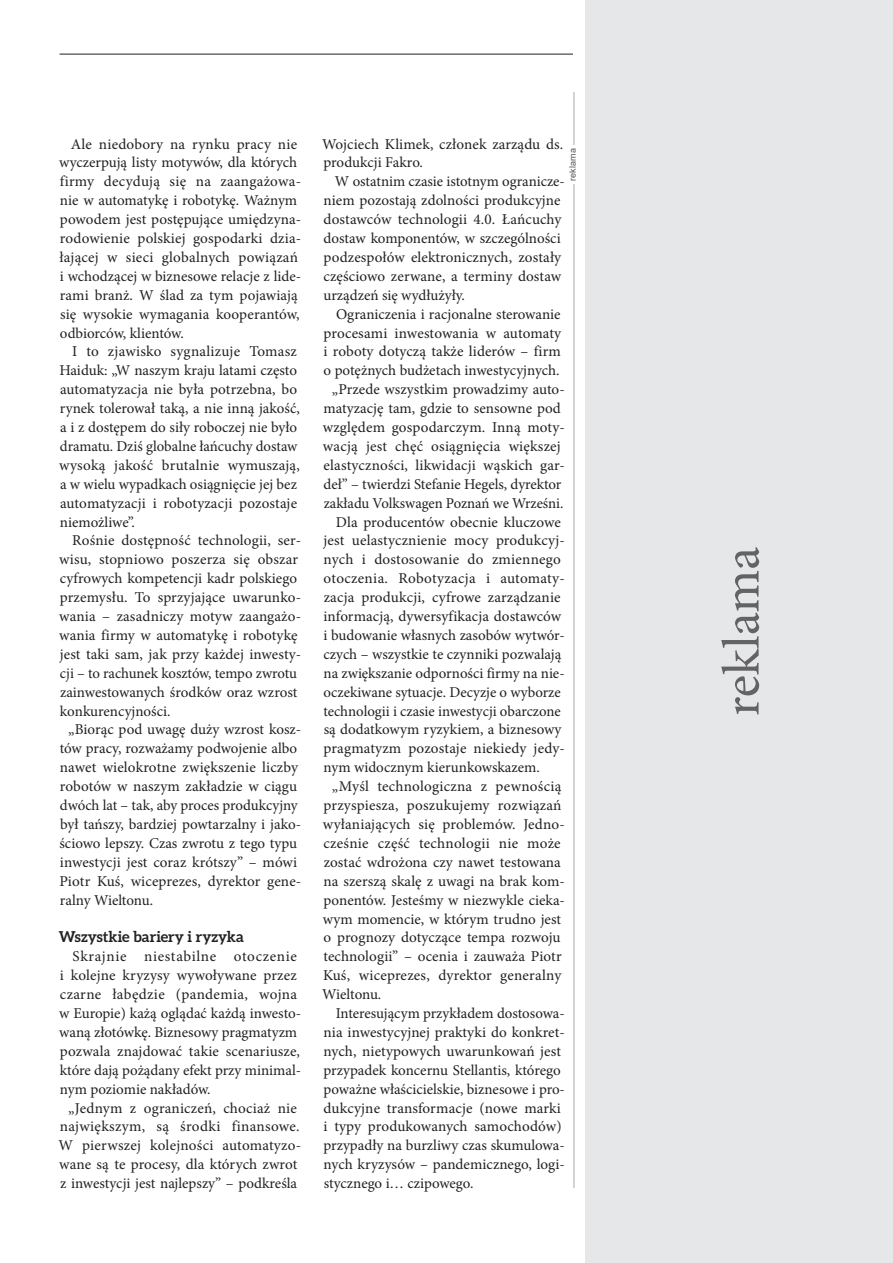
<style>
.page{position:relative;width:893px;height:1263px;background:#fff}
.page>*{position:absolute;margin:0;border:0;box-sizing:border-box;transform-origin:0 0}
.t1{font:52.5px "Minion Pro";letter-spacing:-.005em;color:#636366}
.t2{font:15px/18.9px "Minion Pro";letter-spacing:.005em;color:#231f20}
.t3{font:15px "Minion Pro";letter-spacing:.025em;color:#231f20}
.t4{font:15px "Minion Pro";letter-spacing:.045em;color:#231f20}
.t5{font:700 15px "Aleo";color:#231f20}
.t6{font:9px "Arial";letter-spacing:.02em;color:#57585a}
</style>
<div class="page">
<hr style="left:60px;top:54px;width:600px;height:1px;background:#231f20">
<div style="left:573px;top:0;width:320px;height:1263px;background:#fff"></div>
<hr style="left:574px;top:92px;width:1px;height:1096px;background:#a8a9ad">
<div style="left:569px;top:145px;width:10px;height:39px;background:#fff"></div>
<div style="left:586px;top:0;width:307px;height:1263px;background:#e6e7e9"></div>
<p class="t2" style="left:59px;top:134px;width:243px;text-indent:12px">Ale niedobory na rynku pracy nie wyczerpują listy motywów, dla których firmy decydują się na zaangażowa&shy;nie w automatykę i robotykę. Ważnym powodem jest postępujące umiędzyna&shy;rodowienie polskiej gospodarki dzia&shy;łającej w sieci globalnych powiązań i wchodzącej w biznesowe relacje z lide&shy;rami branż. W ślad za tym pojawiają się wysokie wymagania kooperantów, odbiorców, klientów.</p>
<p class="t2" style="left:59px;top:342px;width:242px;text-indent:13px">I to zjawisko sygnalizuje Tomasz Haiduk: „W naszym kraju latami często automatyzacja nie była potrzebna, bo rynek tolerował taką, a nie inną jakość, a i z dostępem do siły roboczej nie było dramatu. Dziś globalne łańcuchy dostaw wysoką jakość brutalnie wymuszają, a w wielu wypadkach osiągnięcie jej bez automatyzacji i robotyzacji pozostaje niemożliwe”.</p>
<p class="t2" style="left:72px;top:531px;width:231px">Rośnie dostępność technologii, ser-</p>
<p class="t2" style="left:59px;top:550px;width:240px">wisu, stopniowo poszerza się obszar</p>
<p class="t2" style="left:60px;top:569px;width:239px">cyfrowych kompetencji kadr polskiego</p>
<p class="t2" style="left:60px;top:588px;width:243px">przemysłu. To sprzyjające uwarunko-</p>
<p class="t2" style="left:59px;top:607px;width:243px">wania – zasadniczy motyw zaangażo-</p>
<p class="t2" style="left:59px;top:626px;width:240px">wania firmy w automatykę i robotykę</p>
<p class="t2" style="left:60px;top:645px;width:243px">jest taki sam, jak przy każdej inwesty-</p>
<p class="t2" style="left:60px;top:664px;width:239px">cji – to rachunek kosztów, tempo zwrotu</p>
<p class="t2" style="left:60px;top:682px;width:239px">zainwestowanych środków oraz wzrost</p>
<p class="t2" style="left:60px;top:701px;width:112px">konkurencyjności.</p>
<p class="t2" style="left:68px;top:720px;width:234px">„Biorąc pod uwagę duży wzrost kosz-</p>
<p class="t2" style="left:60px;top:739px;width:239px">tów pracy, rozważamy podwojenie albo</p>
<p class="t2" style="left:60px;top:758px;width:240px">nawet wielokrotne zwiększenie liczby</p>
<p class="t2" style="left:60px;top:777px;width:239px">robotów w naszym zakładzie w ciągu</p>
<p class="t2" style="left:60px;top:796px;width:239px">dwóch lat – tak, aby proces produkcyjny</p>
<p class="t2" style="left:60px;top:815px;width:243px">był tańszy, bardziej powtarzalny i jako-</p>
<p class="t2" style="left:59px;top:834px;width:239px">ściowo lepszy. Czas zwrotu z tego typu</p>
<p class="t2" style="left:60px;top:853px;width:239px">inwestycji jest coraz krótszy” – mówi</p>
<p class="t2" style="left:59px;top:871px;width:243px">Piotr Kuś, wiceprezes, dyrektor gene-</p>
<p class="t2" style="left:60px;top:890px;width:95px">ralny Wieltonu.</p>
<p class="t5" style="left:59px;top:928px;width:187px">Wszystkie bariery i ryzyka</p>
<p class="t4" style="left:73px;top:946px;width:226px">Skrajnie niestabilne otoczenie</p>
<p class="t2" style="left:60px;top:966px;width:238px">i kolejne kryzysy wywoływane przez</p>
<p class="t3" style="left:60px;top:984px;width:239px">czarne łabędzie (pandemia, wojna</p>
<p class="t2" style="left:59px;top:1004px;width:243px">w Europie) każą oglądać każdą inwesto-</p>
<p class="t2" style="left:59px;top:1023px;width:239px">waną złotówkę. Biznesowy pragmatyzm</p>
<p class="t2" style="left:60px;top:1042px;width:242px">pozwala znajdować takie scenariusze,</p>
<p class="t2" style="left:60px;top:1060px;width:243px">które dają pożądany efekt przy minimal-</p>
<p class="t2" style="left:60px;top:1079px;width:152px">nym poziomie nakładów.</p>
<p class="t2" style="left:68px;top:1098px;width:230px">„Jednym z ograniczeń, chociaż nie</p>
<p class="t3" style="left:60px;top:1116px;width:241px">największym, są środki finansowe.</p>
<p class="t2" style="left:59px;top:1136px;width:244px">W pierwszej kolejności automatyzo-</p>
<p class="t2" style="left:59px;top:1155px;width:240px">wane są te procesy, dla których zwrot</p>
<p class="t2" style="left:60px;top:1174px;width:239px">z inwestycji jest najlepszy” – podkreśla</p>
<p class="t2" style="left:322px;top:134px;width:243px">Wojciech Klimek, członek zarządu ds. produkcji Fakro.</p>
<p class="t2" style="left:323px;top:172px;width:243px;text-indent:12px">W ostatnim czasie istotnym ogranicze&shy;niem pozostają zdolności produkcyjne dostawców technologii 4.0. Łańcuchy dostaw komponentów, w szczególności podzespołów elektronicznych, zostały częściowo zerwane, a terminy dostaw urządzeń się wydłużyły.</p>
<p class="t2" style="left:336px;top:304px;width:226px">Ograniczenia i racjonalne sterowanie</p>
<p class="t2" style="left:324px;top:323px;width:239px">procesami inwestowania w automaty</p>
<p class="t2" style="left:323px;top:342px;width:239px">i roboty dotyczą także liderów – firm</p>
<p class="t2" style="left:324px;top:361px;width:237px">o potężnych budżetach inwestycyjnych.</p>
<p class="t2" style="left:332px;top:380px;width:234px">„Przede wszystkim prowadzimy auto-</p>
<p class="t2" style="left:323px;top:399px;width:239px">matyzację tam, gdzie to sensowne pod</p>
<p class="t2" style="left:323px;top:418px;width:243px">względem gospodarczym. Inną moty-</p>
<p class="t2" style="left:323px;top:437px;width:239px">wacją jest chęć osiągnięcia większej</p>
<p class="t2" style="left:324px;top:456px;width:243px">elastyczności, likwidacji wąskich gar-</p>
<p class="t2" style="left:324px;top:475px;width:239px">deł” – twierdzi Stefanie Hegels, dyrektor</p>
<p class="t2" style="left:324px;top:493px;width:241px">zakładu Volkswagen Poznań we Wrześni.</p>
<p class="t2" style="left:336px;top:512px;width:226px">Dla producentów obecnie kluczowe</p>
<p class="t2" style="left:323px;top:531px;width:243px">jest uelastycznienie mocy produkcyj-</p>
<p class="t2" style="left:324px;top:550px;width:239px">nych i dostosowanie do zmiennego</p>
<p class="t2" style="left:324px;top:569px;width:243px">otoczenia. Robotyzacja i automaty-</p>
<p class="t2" style="left:324px;top:588px;width:238px">zacja produkcji, cyfrowe zarządzanie</p>
<p class="t2" style="left:323px;top:607px;width:239px">informacją, dywersyfikacja dostawców</p>
<p class="t2" style="left:323px;top:626px;width:243px">i budowanie własnych zasobów wytwór-</p>
<p class="t2" style="left:324px;top:645px;width:239px">czych – wszystkie te czynniki pozwalają</p>
<p class="t2" style="left:324px;top:664px;width:243px">na zwiększanie odporności firmy na nie-</p>
<p class="t2" style="left:324px;top:682px;width:239px">oczekiwane sytuacje. Decyzje o wyborze</p>
<p class="t2" style="left:323px;top:701px;width:239px">technologii i czasie inwestycji obarczone</p>
<p class="t2" style="left:324px;top:720px;width:239px">są dodatkowym ryzykiem, a biznesowy</p>
<p class="t2" style="left:324px;top:739px;width:243px">pragmatyzm pozostaje niekiedy jedy-</p>
<p class="t2" style="left:324px;top:758px;width:218px">nym widocznym kierunkowskazem.</p>
<p class="t2" style="left:332px;top:777px;width:231px">„Myśl technologiczna z pewnością</p>
<p class="t2" style="left:324px;top:796px;width:240px">przyspiesza, poszukujemy rozwiązań</p>
<p class="t2" style="left:323px;top:815px;width:243px">wyłaniających się problemów. Jedno-</p>
<p class="t2" style="left:324px;top:834px;width:239px">cześnie część technologii nie może</p>
<p class="t2" style="left:324px;top:853px;width:239px">zostać wdrożona czy nawet testowana</p>
<p class="t2" style="left:324px;top:871px;width:243px">na szerszą skalę z uwagi na brak kom-</p>
<p class="t2" style="left:324px;top:890px;width:243px">ponentów. Jesteśmy w niezwykle cieka-</p>
<p class="t2" style="left:323px;top:909px;width:240px">wym momencie, w którym trudno jest</p>
<p class="t2" style="left:324px;top:928px;width:239px">o prognozy dotyczące tempa rozwoju</p>
<p class="t2" style="left:323px;top:947px;width:240px">technologii” – ocenia i zauważa Piotr</p>
<p class="t2" style="left:323px;top:966px;width:240px">Kuś, wiceprezes, dyrektor generalny</p>
<p class="t2" style="left:322px;top:985px;width:61px">Wieltonu.</p>
<p class="t2" style="left:336px;top:1004px;width:230px">Interesującym przykładem dostosowa-</p>
<p class="t2" style="left:324px;top:1023px;width:243px">nia inwestycyjnej praktyki do konkret-</p>
<p class="t2" style="left:324px;top:1042px;width:239px">nych, nietypowych uwarunkowań jest</p>
<p class="t2" style="left:324px;top:1060px;width:239px">przypadek koncernu Stellantis, którego</p>
<p class="t2" style="left:324px;top:1079px;width:243px">poważne właścicielskie, biznesowe i pro-</p>
<p class="t2" style="left:324px;top:1098px;width:239px">dukcyjne transformacje (nowe marki</p>
<p class="t2" style="left:323px;top:1117px;width:240px">i typy produkowanych samochodów)</p>
<p class="t2" style="left:324px;top:1136px;width:243px">przypadły na burzliwy czas skumulowa-</p>
<p class="t2" style="left:324px;top:1155px;width:243px">nych kryzysów – pandemicznego, logi-</p>
<p class="t2" style="left:324px;top:1174px;width:151px">stycznego i… czipowego.</p>
<p class="t6" style="left:566px;top:181px;width:35px;rotate:-90deg">reklama</p>
<h1 class="t1" style="left:707px;top:716px;width:171px;rotate:-90deg">reklama</h1>
</div>
